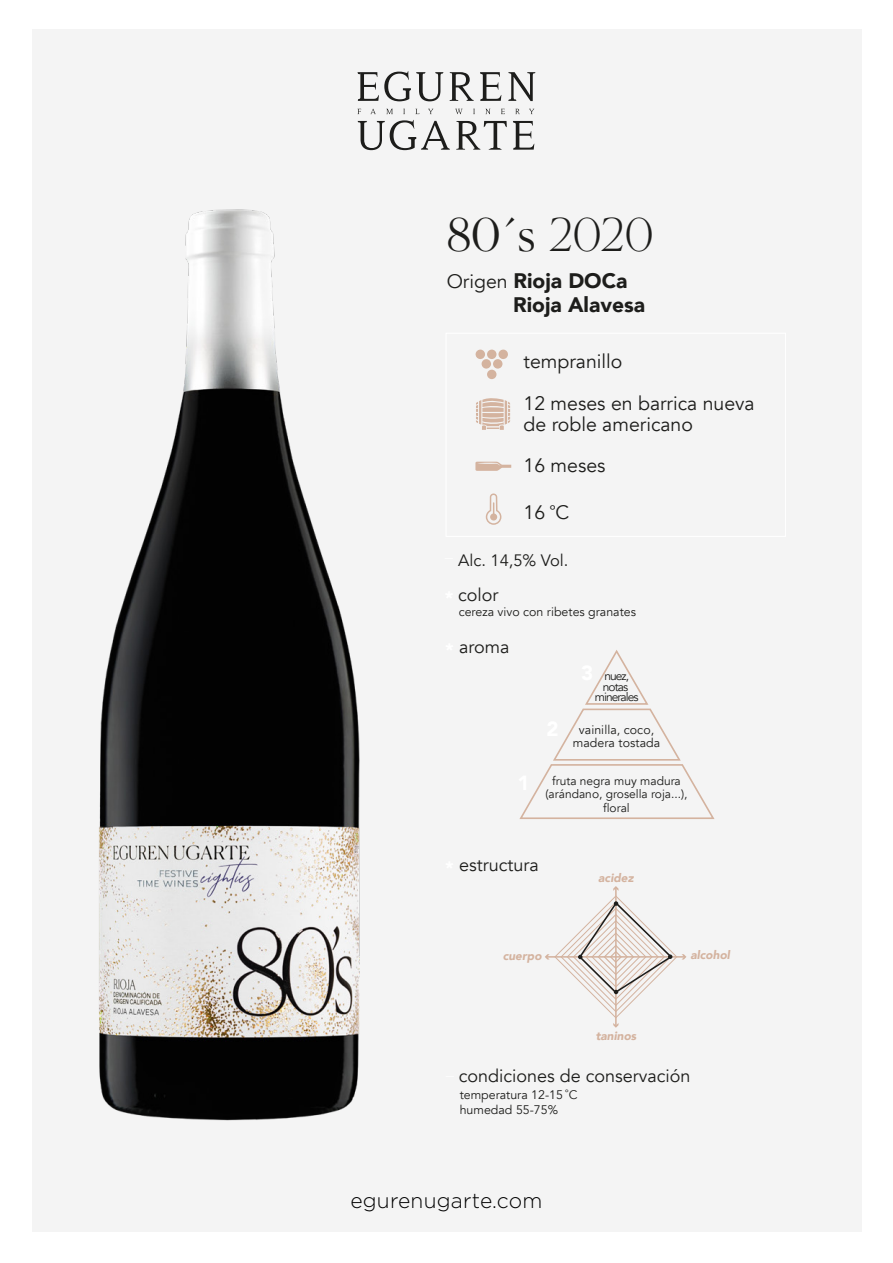
<style>
.page{position:relative;width:893px;height:1263px;background:#fff}
.page>*{position:absolute;margin:0;border:0;box-sizing:border-box;transform-origin:0 0}
.t1{font:300 45px "Canela";color:#1d1d1b}
.t2{font:900 21px/24px "Avenir";color:#1d1d1b}
.t3{font:300 21px "Gotham";letter-spacing:.01em;color:#000}
.t4{font:19.5px/41.7px "Avenir";color:#1d1d1b}
.t5{font:18px "Avenir";color:#1d1d1b}
.t6{font:16.5px "Avenir";color:#1d1d1b}
.t7{font:12.45px/13.5px "Avenir";color:#1d1d1b;text-align:center}
.t8{font:12px/13.5px "Avenir";color:#1d1d1b;text-align:center}
.t9{font:12px/10.5px "Avenir";letter-spacing:-.08em;color:#1d1d1b;text-align:center}
.t10{font:italic 900 11.85px "Avenir";color:#d4b39f}
.s1{font-weight:100}
.s2{font-weight:400;font-size:19.5px}
.s3{font-weight:900;font-size:18.15px;color:#fff}
</style>
<div class="page">
<div style="left:32px;top:29px;width:830px;height:1203px;background:#f4f4f4"></div>
<img style="left:99px;top:114px;width:320px;height:1007px">
<svg style="left:358px;top:71px;width:116px;height:30px"></svg>
<svg style="left:480px;top:72px;width:21px;height:29px"></svg>
<svg style="left:508px;top:72px;width:27px;height:29px"></svg>
<svg style="left:358px;top:120px;width:92px;height:30px"></svg>
<svg style="left:456px;top:121px;width:51px;height:29px"></svg>
<svg style="left:513px;top:121px;width:21px;height:29px"></svg>
<svg style="left:370px;top:109px;width:6px;height:5px"></svg>
<svg style="left:386px;top:109px;width:7px;height:5px"></svg>
<svg style="left:428px;top:109px;width:5px;height:5px"></svg>
<svg style="left:455px;top:109px;width:8px;height:5px"></svg>
<svg style="left:485px;top:109px;width:5px;height:5px"></svg>
<svg style="left:501px;top:109px;width:4px;height:5px"></svg>
<svg style="left:515px;top:109px;width:5px;height:5px"></svg>
<svg style="left:529px;top:109px;width:5px;height:5px"></svg>
<svg style="left:545px;top:886px;width:141px;height:142px"></svg>
<svg style="left:519px;top:650px;width:196px;height:169px"></svg>
<div style="left:475px;top:349px;width:10px;height:10px;background:#d4b39f;border-radius:50%"></div>
<div style="left:498px;top:349px;width:10px;height:10px;background:#d4b39f;border-radius:50%"></div>
<div style="left:487px;top:350px;width:9px;height:9px;background:#d4b39f;border-radius:50%"></div>
<div style="left:487px;top:370px;width:9px;height:9px;background:#d4b39f;border-radius:50%"></div>
<div style="left:481px;top:359px;width:10px;height:10px;background:#d4b39f;border-radius:50%"></div>
<div style="left:493px;top:359px;width:9px;height:10px;background:#d4b39f;border-radius:50%"></div>
<svg style="left:476px;top:398px;width:34px;height:32px"></svg>
<svg style="left:486px;top:493px;width:15px;height:32px"></svg>
<svg style="left:475px;top:462px;width:36px;height:9px"></svg>
<h1 class="t1" style="left:447px;top:199px;width:208px">80´s <span class="s1">2020</span></h1>
<h2 class="t2" style="left:513px;top:268px;width:133px;text-indent:-67px"><span class="s2">Origen</span> Rioja DOCa<br>Rioja Alavesa</h2>
<h3 class="t4" style="left:524px;top:341px;width:233px">tempranillo<br>12 meses en barrica nueva</h3>
<h3 class="t4" style="left:524px;top:404px;width:171px">de roble americano</h3>
<h3 class="t4" style="left:524px;top:444px;width:84px">16 meses</h3>
<h3 class="t4" style="left:524px;top:491px;width:47px">16 <sup>º</sup>C</h3>
<h3 class="t6" style="left:458px;top:550px;width:112px">Alc. 14,5% Vol.</h3>
<h3 class="t5" style="left:445px;top:584px;width:55px"><span class="s3">*</span> color</h3>
<p class="t7" style="left:459px;top:605px;width:179px">cereza vivo con ribetes granates</p>
<h3 class="t5" style="left:445px;top:636px;width:66px"><span class="s3">*</span> aroma</h3>
<p class="t9" style="left:595px;top:671px;width:45px">nuez, notas minerales</p>
<p class="t7" style="left:573px;top:723px;width:89px">vainilla, coco, madera tostada</p>
<p class="t8" style="left:545px;top:774px;width:144px">fruta negra muy madura (arándano, grosella roja...), floral</p>
<h3 class="t5" style="left:445px;top:854px;width:95px"><span class="s3">*</span> estructura</h3>
<p class="t10" style="left:598px;top:868px;width:37px">acidez</p>
<p class="t10" style="left:503px;top:946px;width:40px">cuerpo</p>
<p class="t10" style="left:690px;top:945px;width:41px">alcohol</p>
<p class="t10" style="left:596px;top:1026px;width:42px">taninos</p>
<h3 class="t5" style="left:446px;top:1065px;width:246px"><sup>_</sup> condiciones de conservación</h3>
<p class="t7" style="left:460px;top:1087px;width:119px;line-height:14.9px;text-align:left">temperatura 12-15 <sup>º</sup>C humedad 55-75%</p>
<h2 class="t3" style="left:350px;top:1187px;width:193px">egurenugarte.com</h2>
</div>
